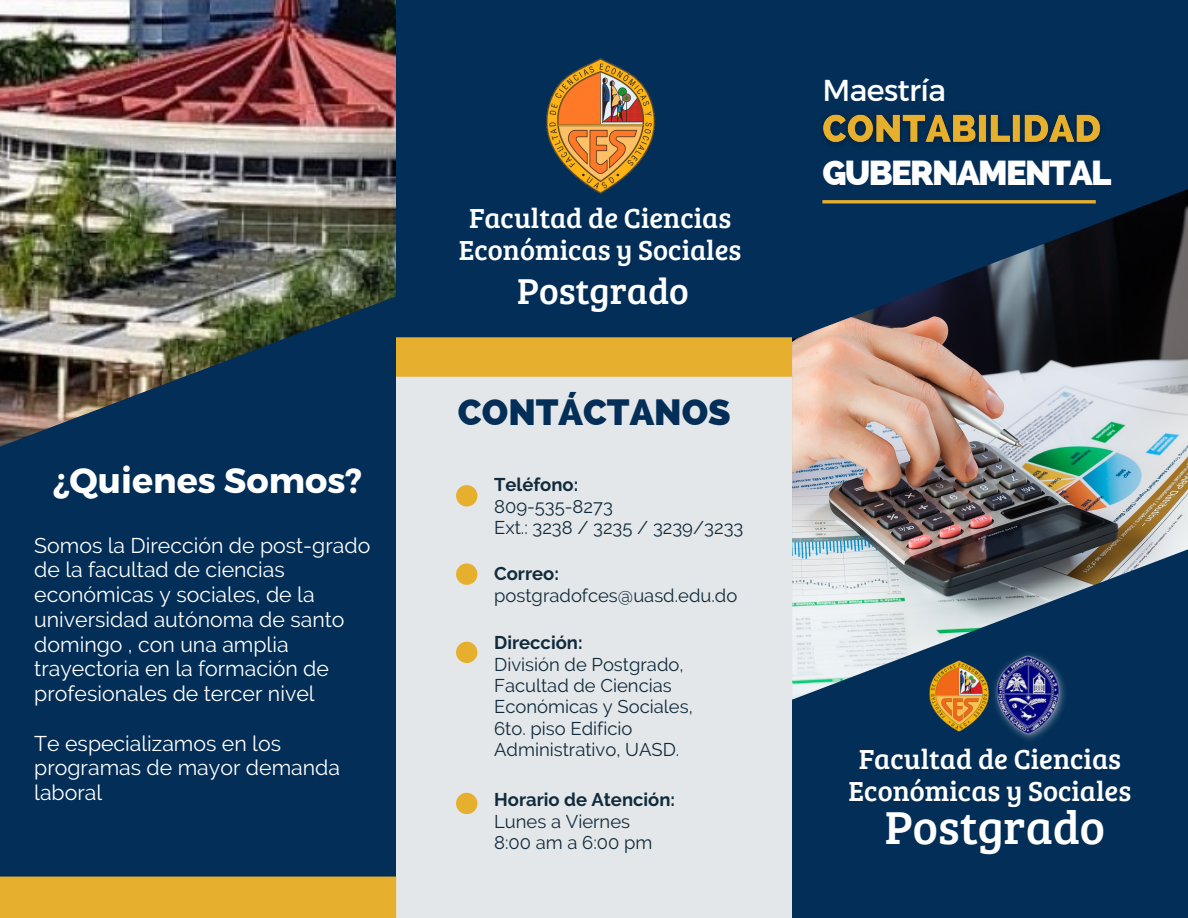
<style>
.page{position:relative;width:1188px;height:918px;background:#022e57}
.page>*{position:absolute;margin:0;border:0;box-sizing:border-box;transform-origin:0 0}
.t1{font:47.7px "Bree Serif";color:#fff}
.t2{font:37.2px "Bree Serif";color:#fff}
.t3{font:800 36.45px "Raleway";color:#022e57}
.t4{font:700 35.1px "Montserrat";color:#fff}
.t5{font:800 34.65px "Raleway";letter-spacing:-.05em;color:#fff}
.t6{font:30.15px "Montserrat";letter-spacing:-.02em;color:#fff}
.t7{font:28.5px/31.7px "Bree Serif";color:#fff;text-align:center}
.t8{font:21.3px/24.8px "Raleway";color:#fff}
.t9{font:18.45px/21.3px "Raleway";color:#112b3c}
.t10{font:700 18.45px "Raleway";color:#112b3c}
</style>
<div class="page">
<img style="left:0;top:0;width:396px;height:447px">
<div style="left:396px;top:377px;width:396px;height:541px;background:#e4e7e9"></div>
<div style="left:456px;top:485px;width:21px;height:22px;background:#e6af2d;border-radius:50%"></div>
<div style="left:456px;top:563px;width:21px;height:22px;background:#e6af2d;border-radius:50%"></div>
<div style="left:456px;top:642px;width:21px;height:21px;background:#e6af2d;border-radius:50%"></div>
<div style="left:456px;top:793px;width:21px;height:21px;background:#e6af2d;border-radius:50%"></div>
<div style="left:396px;top:337px;width:396px;height:40px;background:#e6af2d"></div>
<div style="left:0;top:877px;width:396px;height:41px;background:#e6af2d"></div>
<img style="left:547px;top:58px;width:109px;height:136px">
<img style="left:822px;top:114px;width:279px;height:31px">
<img style="left:1001px;top:700px;width:64px;height:40px">
<img style="left:929px;top:700px;width:72px;height:32px">
<img style="left:792px;top:189px;width:396px;height:511px">
<h3 class="t4" style="left:53px;top:458px;width:311px">¿Quienes Somos?</h3>
<p class="t8" style="left:34px;top:533px;width:338px">Somos la Dirección de post-grado de la facultad de ciencias económicas y sociales, de la universidad autónoma de santo domingo , con una amplia trayectoria en la formación de profesionales de tercer nivel</p>
<p class="t8" style="left:34px;top:731px;width:307px">Te especializamos en los programas de mayor demanda laboral</p>
<h3 class="t7" style="left:459px;top:201px;width:284px">Facultad de Ciencias<br>Económicas y Sociales</h3>
<h2 class="t2" style="left:517px;top:264px;width:173px">Postgrado</h2>
<h3 class="t3" style="left:458px;top:391px;width:274px">CONTÁCTANOS</h3>
<p class="t10" style="left:494px;top:474px;width:86px">Teléfono:</p>
<p class="t9" style="left:494px;top:495px;width:251px">809-535-8273<br>Ext.: 3238 / 3235 / 3239/3233</p>
<p class="t10" style="left:494px;top:563px;width:66px">Correo:</p>
<p class="t9" style="left:494px;top:585px;width:245px">postgradofces@uasd.edu.do</p>
<p class="t10" style="left:494px;top:632px;width:90px">Dirección:</p>
<p class="t9" style="left:494px;top:653px;width:200px">División de Postgrado,<br>Facultad de Ciencias<br>Económicas y Sociales,<br>6to. piso Edificio<br>Administrativo, UASD.</p>
<p class="t10" style="left:494px;top:789px;width:182px">Horario de Atención:</p>
<p class="t9" style="left:494px;top:811px;width:160px">Lunes a Viernes<br>8:00 am a 6:00 pm</p>
<h3 class="t6" style="left:822px;top:71px;width:125px">Maestría</h3>
<h3 class="t5" style="left:822px;top:152px;width:291px">GUBERNAMENTAL</h3>
<h3 class="t7" style="left:849px;top:742px;width:284px">Facultad de Ciencias<br>Económicas y Sociales</h3>
<h1 class="t1" style="left:885px;top:793px;width:222px">Postgrado</h1>
</div>
